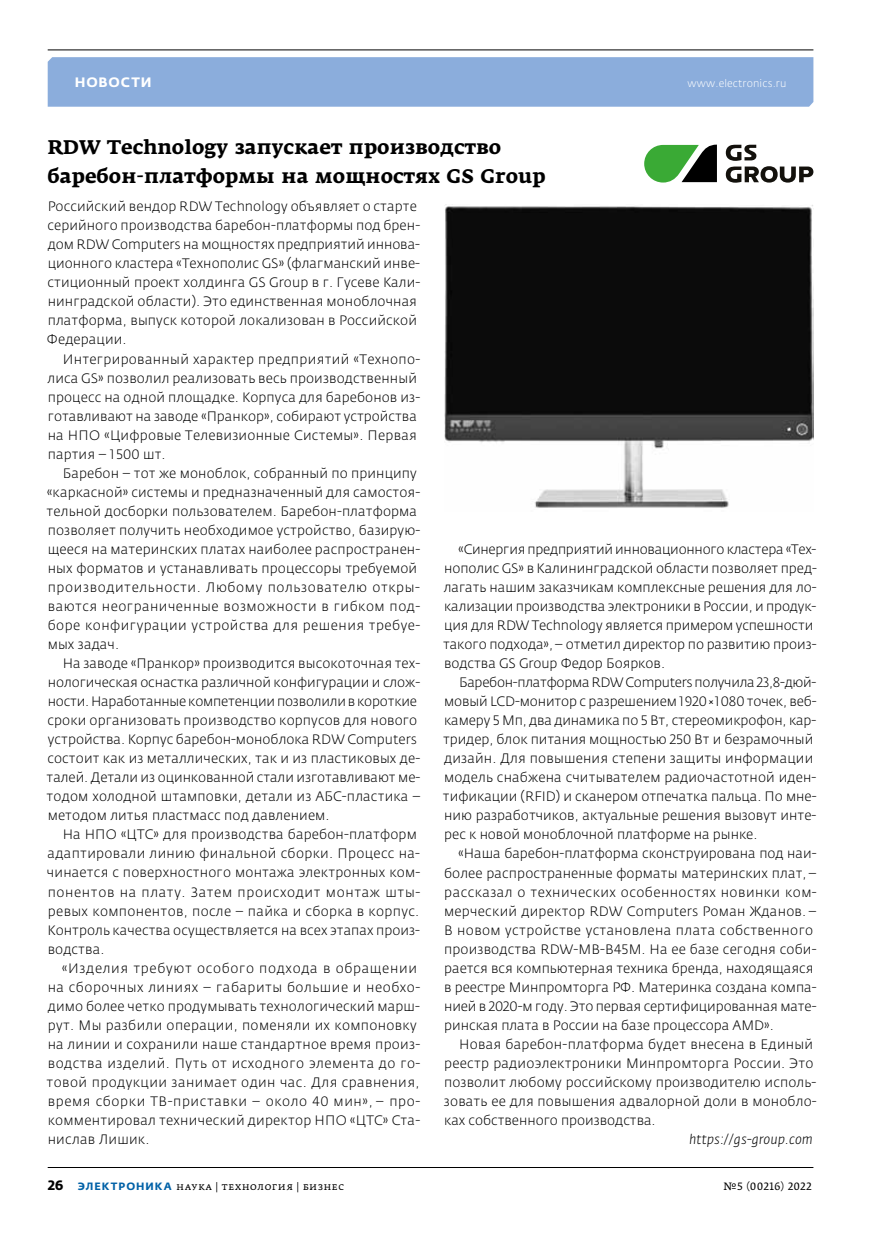
<style>
.page{position:relative;width:881px;height:1234px;background:#fff}
.page>*{position:absolute;margin:0;border:0;box-sizing:border-box;transform-origin:0 0}
.t1{font:700 19.5px/28.5px "Fedra Serif A Pro";letter-spacing:.005em;color:#000}
.t2{font:300 13.5px/19px "Fedra Sans Pro";letter-spacing:.01em;color:#000}
.t3{font:300 13.5px/19px "Fedra Sans Pro";letter-spacing:.035em;color:#000}
.t4{font:italic 300 13.5px "Fedra Sans Pro";letter-spacing:.005em;color:#000}
.t5{font:700 13.5px "Fedra Sans Alt Pro";letter-spacing:.065em;color:#fff}
.t6{font:10.5px "Fedra Serif A Pro";letter-spacing:.035em;color:#000}
.t7{font:300 10.5px "Fedra Sans Pro";letter-spacing:.015em;color:#fff}
.s1{font-family:"Fedra Sans Cond Pro"}
.s2{font-family:"Fedra Sans Pro";font-weight:700;font-size:13.5px}
.s3{font-family:"Fedra Sans Alt Pro";font-weight:700;color:#0061a7}
</style>
<div class="page">
<div style="left:48px;top:57px;width:765px;height:50px;background:#8baddc"></div>
<hr style="left:48px;top:49px;width:765px;height:1px;background:#000">
<hr style="left:48px;top:1166px;width:765px;height:1px;background:#000">
<svg style="left:725px;top:145px;width:88px;height:38px"></svg>
<svg style="left:644px;top:145px;width:72px;height:37px"></svg>
<img style="left:444px;top:204px;width:369px;height:304px">
<p class="t5" style="left:75px;top:74px;width:78px">НОВОСТИ</p>
<p class="t7" style="left:687px;top:77px;width:100px">www.electronics.ru</p>
<h1 class="t1" style="left:47px;top:133px;width:499px">RDW Technology запускает производство баребон-платформы на мощностях GS Group</h1>
<p class="t2" style="left:47px;top:197px;width:374px">Российский вендор RDW Technology объявляет о старте серийного производства баребон-платформы под брен&shy;дом RDW Computers на мощностях предприятий иннова&shy;ционного кластера «Технополис GS» (флагманский инве&shy;стиционный проект холдинга GS Group в г. Гусеве Кали&shy;нинградской области). Это единственная моноблочная платформа, выпуск которой локализован в Российской Федерации.</p>
<p class="t2" style="left:47px;top:349px;width:374px;text-indent:15px">Интегрированный характер предприятий «Технопо&shy;лиса GS» позволил реализовать весь производственный процесс на одной площадке. Корпуса для баребонов из&shy;готавливают на заводе «Пранкор», собирают устройства на НПО «Цифровые Телевизионные Системы». Первая партия – 1 500 шт.</p>
<p class="t2" style="left:47px;top:463px;width:375px;text-indent:16px">Баребон – тот же моноблок, собранный по принципу «каркасной» системы и предназначенный для самостоя&shy;тельной досборки пользователем. Баребон-платформа позволяет получить необходимое устройство, базирую&shy;щееся на материнских платах наиболее распространен&shy;ных форматов и устанавливать процессоры требуемой производительности. Любому пользователю откры&shy;ваются неограниченные возможности в гибком под&shy;боре конфигурации устройства для решения требуе&shy;мых задач.</p>
<p class="t2" style="left:47px;top:653px;width:375px;text-indent:16px">На заводе «Пранкор» производится высокоточная тех&shy;нологическая оснастка различной конфигурации и слож&shy;ности. Наработанные компетенции позволили в короткие сроки организовать производство корпусов для нового устройства. Корпус баребон-моноблока RDW Computers состоит как из металлических, так и из пластиковых де&shy;талей. Детали из оцинкованной стали изготавливают ме&shy;тодом холодной штамповки, детали из АБС-пластика – методом литья пластмасс под давлением.</p>
<p class="t2" style="left:47px;top:825px;width:375px;text-indent:16px">На НПО «ЦТС» для производства баребон-платформ адаптировали линию финальной сборки. Процесс на&shy;чинается с поверхностного монтажа электронных ком&shy;понентов на плату. Затем происходит монтаж шты&shy;ревых компонентов, после – пайка и сборка в корпус.<br>Контроль качества осуществляется на всех этапах произ&shy;водства.</p>
<p class="t3" style="left:47px;top:958px;width:375px;text-indent:15px">«Изделия требуют особого подхода в обращении на сборочных линиях – габариты большие и необхо&shy;димо более четко продумывать технологический марш&shy;рут. Мы разбили операции, поменяли их компоновку на линии и сохранили наше стандартное время произ&shy;водства изделий. Путь от исходного элемента до го&shy;товой продукции занимает один час. Для сравнения, время сборки ТВ-приставки – около 40 мин», – про&shy;комментировал технический директор НПО «ЦТС» Ста&shy;нислав Лишик.</p>
<p class="t2" style="left:443px;top:539px;width:375px;text-indent:15px">«Синергия предприятий инновационного кластера «Тех&shy;нополис GS» в Калининградской области позволяет пред&shy;лагать нашим заказчикам комплексные решения для ло&shy;кализации производства электроники в России, и продук&shy;ция для RDW Technology является примером успешности такого подхода»,– отметил директор по развитию произ&shy;водства GS Group Федор Боярков.</p>
<p class="t2" style="left:443px;top:672px;width:375px;text-indent:16px">Баребон-платформа RDW Computers получила 23,8‑дюй&shy;мовый LCD-монитор с разрешением 1920<span class="s1">×</span> 1080 точек, веб&shy;камеру 5 Мп, два динамика по 5 Вт, стереомикрофон, кар&shy;тридер, блок питания мощностью 250 Вт и безрамочный дизайн. Для повышения степени защиты информации модель снабжена считывателем радиочастотной иден&shy;тификации (RFID) и сканером отпечатка пальца. По мне&shy;нию разработчиков, актуальные решения вызовут инте&shy;рес к новой моноблочной платформе на рынке.</p>
<p class="t2" style="left:444px;top:844px;width:374px;text-indent:14px">«Наша баребон-платформа сконструирована под наи&shy;более распространенные форматы материнских плат,– рассказал о технических особенностях новинки ком&shy;мерческий директор RDW Computers Роман Жданов. – В новом устройстве установлена плата собственного производства RDW-MB-B45M. На ее базе сегодня соби&shy;рается вся компьютерная техника бренда, находящаяся в реестре Минпромторга РФ. Материнка создана компа&shy;нией в 2020‑м году. Это первая сертифицированная мате&shy;ринская плата в России на базе процессора AMD».</p>
<p class="t2" style="left:444px;top:1034px;width:374px;text-indent:15px">Новая баребон-платформа будет внесена в Единый реестр радиоэлектроники Минпромторга России. Это позволит любому российскому производителю исполь&shy;зовать ее для повышения адвалорной доли в монобло&shy;ках собственного производства.</p>
<p class="t4" style="left:689px;top:1130px;width:125px">https://gs-group.com</p>
<p class="t6" style="left:48px;top:1179px;width:298px"><span class="s2">26</span> <span class="s3">ЭЛЕКТРОНИКА</span> наука | технология | бизнес</p>
<p class="t6" style="left:723px;top:1179px;width:89px">№5 (00216) 2022</p>
</div>
